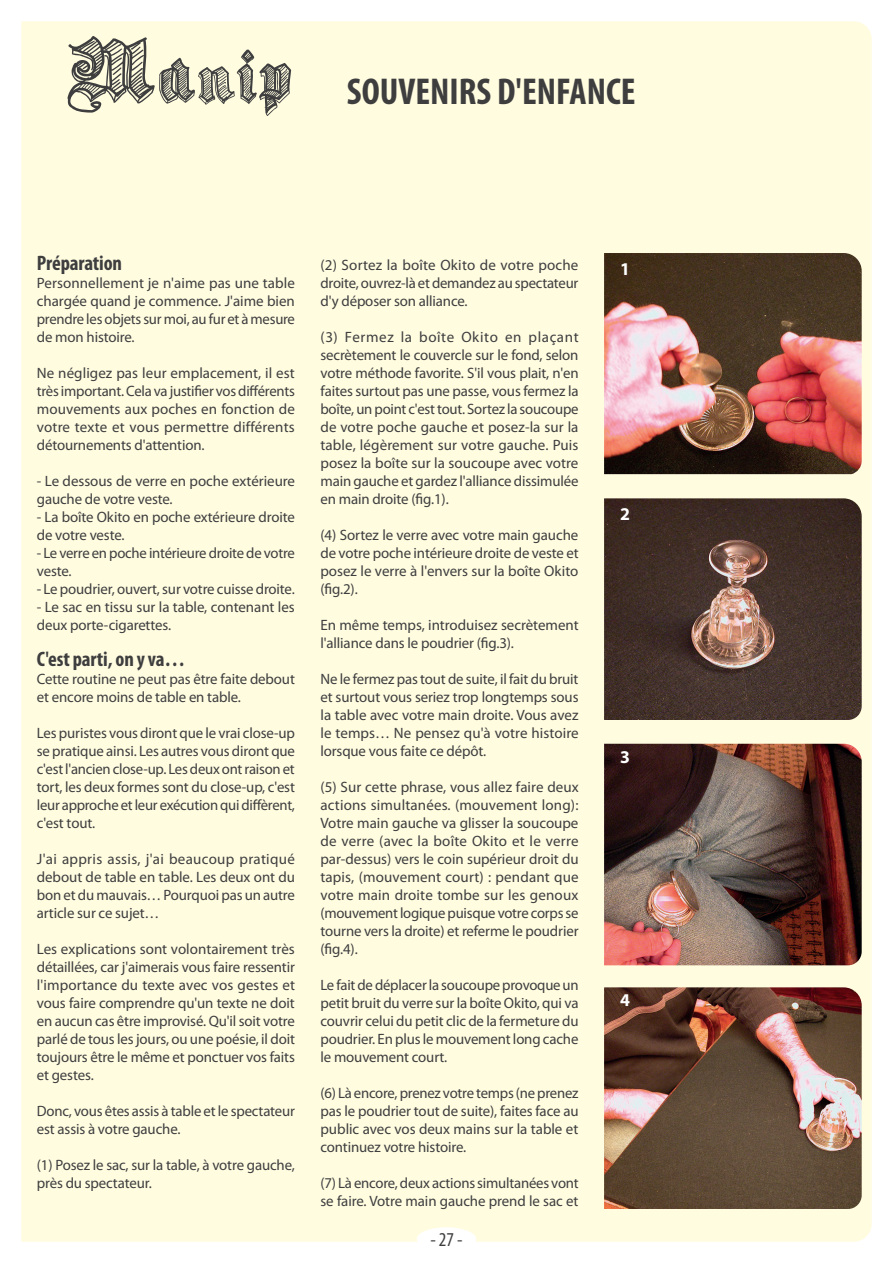
<style>
.page{position:relative;width:893px;height:1263px;background:#fff}
.page>*{position:absolute;margin:0;border:0;box-sizing:border-box;transform-origin:0 0}
.t1{font:90px "Sketch Gothic School";color:#3e3e3f}
.t2{font:700 condensed 37.5px "Myriad Pro";color:#3e3e3f}
.t3{font:700 condensed 21px "Myriad Pro";letter-spacing:-.005em;color:#3e3e3f}
.t4{font:condensed 19.65px "Myriad Pro";color:#3e3e3f}
.t5{font:700 18px "Myriad Pro";color:#fff}
.t6{font:15px/18px "Myriad Pro";letter-spacing:-.01em;color:#3e3e3f;text-align:justify}
</style>
<div class="page">
<div style="left:21px;top:21px;width:851px;height:1221px;background:#fffce0"></div>
<div style="left:417px;top:1227px;width:59px;height:24px;background:#fff;border-radius:50%"></div>
<img style="left:604px;top:253px;width:258px;height:221px">
<img style="left:604px;top:498px;width:258px;height:222px">
<img style="left:604px;top:744px;width:258px;height:221px">
<img style="left:604px;top:987px;width:258px;height:222px">
<h1 class="t1" style="left:67px;top:24px;width:228px">Manip</h1>
<h2 class="t2" style="left:347px;top:68px;width:290px">SOUVENIRS D'ENFANCE</h2>
<h3 class="t3" style="left:37px;top:250px;width:87px">Préparation</h3>
<p class="t6" style="left:37px;top:274px;width:260px">Personnellement je n'aime pas une table chargée quand je commence. J'aime bien prendre les objets sur moi, au fur et à mesure de mon histoire.</p>
<p class="t6" style="left:37px;top:364px;width:260px">Ne négligez pas leur emplacement, il est très important. Cela va justifier vos différents mouvements aux poches en fonction de votre texte et vous permettre différents détournements d'attention.</p>
<p class="t6" style="left:37px;top:472px;width:260px">- Le dessous de verre en poche extérieure gauche de votre veste.</p>
<p class="t6" style="left:37px;top:508px;width:260px">- La boîte Okito en poche extérieure droite de votre veste.</p>
<p class="t6" style="left:37px;top:544px;width:260px">- Le verre en poche intérieure droite de votre veste.</p>
<p class="t6" style="left:37px;top:580px;width:259px">- Le poudrier, ouvert, sur votre cuisse droite.</p>
<p class="t6" style="left:37px;top:598px;width:259px">- Le sac en tissu sur la table, contenant les deux porte-cigarettes.</p>
<h3 class="t3" style="left:37px;top:646px;width:150px">C'est parti, on y va…</h3>
<p class="t6" style="left:37px;top:670px;width:260px">Cette routine ne peut pas être faite debout et encore moins de table en table.</p>
<p class="t6" style="left:37px;top:724px;width:260px">Les puristes vous diront que le vrai close-up se pratique ainsi. Les autres vous diront que c'est l'ancien close-up. Les deux ont raison et tort, les deux formes sont du close-up, c'est leur approche et leur exécution qui diffèrent, c'est tout.</p>
<p class="t6" style="left:37px;top:850px;width:260px">J'ai appris assis, j'ai beaucoup pratiqué debout de table en table. Les deux ont du bon et du mauvais… Pourquoi pas un autre article sur ce sujet…</p>
<p class="t6" style="left:37px;top:940px;width:260px">Les explications sont volontairement très détaillées, car j'aimerais vous faire ressentir l'importance du texte avec vos gestes et vous faire comprendre qu'un texte ne doit en aucun cas être improvisé. Qu'il soit votre parlé de tous les jours, ou une poésie, il doit toujours être le même et ponctuer vos faits et gestes.</p>
<p class="t6" style="left:37px;top:1102px;width:260px">Donc, vous êtes assis à table et le spectateur est assis à votre gauche.</p>
<p class="t6" style="left:37px;top:1156px;width:260px">(1) Posez le sac, sur la table, à votre gauche, près du spectateur.</p>
<p class="t6" style="left:320px;top:256px;width:259px">(2) Sortez la boîte Okito de votre poche droite, ouvrez-là et demandez au spectateur d'y déposer son alliance.</p>
<p class="t6" style="left:320px;top:328px;width:260px">(3) Fermez la boîte Okito en plaçant secrètement le couvercle sur le fond, selon votre méthode favorite. S'il vous plait, n'en faites surtout pas une passe, vous fermez la boîte, un point c'est tout. Sortez la soucoupe de votre poche gauche et posez-la sur la table, légèrement sur votre gauche. Puis posez la boîte sur la soucoupe avec votre main gauche et gardez l'alliance dissimulée en main droite (fig.1).</p>
<p class="t6" style="left:320px;top:526px;width:260px">(4) Sortez le verre avec votre main gauche de votre poche intérieure droite de veste et posez le verre à l'envers sur la boîte Okito (fig.2).</p>
<p class="t6" style="left:320px;top:616px;width:260px">En même temps, introduisez secrètement l'alliance dans le poudrier (fig.3).</p>
<p class="t6" style="left:320px;top:670px;width:260px">Ne le fermez pas tout de suite, il fait du bruit et surtout vous seriez trop longtemps sous la table avec votre main droite. Vous avez le temps… Ne pensez qu'à votre histoire lorsque vous faite ce dépôt.</p>
<p class="t6" style="left:320px;top:778px;width:260px">(5) Sur cette phrase, vous allez faire deux actions simultanées. (mouvement long):<br>Votre main gauche va glisser la soucoupe de verre (avec la boîte Okito et le verre par-dessus) vers le coin supérieur droit du tapis, (mouvement court) : pendant que votre main droite tombe sur les genoux (mouvement logique puisque votre corps se tourne vers la droite) et referme le poudrier (fig.4).</p>
<p class="t6" style="left:320px;top:976px;width:260px">Le fait de déplacer la soucoupe provoque un petit bruit du verre sur la boîte Okito, qui va couvrir celui du petit clic de la fermeture du poudrier. En plus le mouvement long cache le mouvement court.</p>
<p class="t6" style="left:320px;top:1084px;width:260px">(6) Là encore, prenez votre temps (ne prenez pas le poudrier tout de suite), faites face au public avec vos deux mains sur la table et continuez votre histoire.</p>
<p class="t6" style="left:320px;top:1174px;width:260px">(7) Là encore, deux actions simultanées vont se faire. Votre main gauche prend le sac et</p>
<h3 class="t4" style="left:430px;top:1228px;width:34px">- 27 -</h3>
<p class="t5" style="left:620px;top:259px;width:11px">1</p>
<p class="t5" style="left:620px;top:503px;width:11px">2</p>
<p class="t5" style="left:620px;top:747px;width:11px">3</p>
<p class="t5" style="left:620px;top:990px;width:11px">4</p>
</div>
